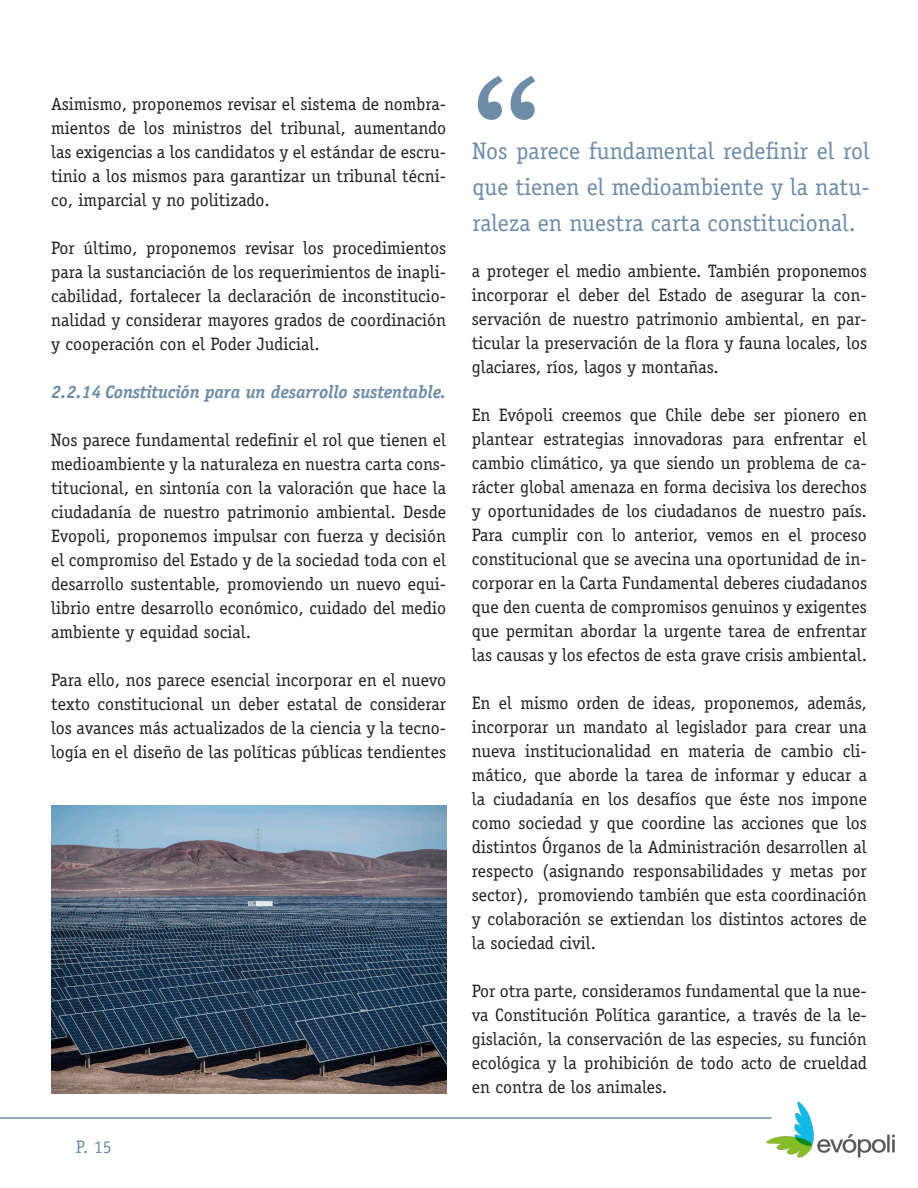
<style>
.page{position:relative;width:918px;height:1188px;background:#fff}
.page>*{position:absolute;margin:0;border:0;box-sizing:border-box;transform-origin:0 0}
.t1{font:180px "Euphemia UCAS";color:#6d8ca8}
.t2{font:24px/36px "Officina Serif Std";color:#6d8ca8;text-align:justify}
.t3{font:18px/24px "Officina Serif Std";color:#231f20;text-align:justify}
.t4{font:italic 700 18px "Officina Serif Std";letter-spacing:-.01em;color:#6c8ca8}
.t5{font:18px "Officina Serif Std";color:#6c8ca8}
</style>
<div class="page">
<img style="left:766px;top:1101px;width:129px;height:57px">
<hr style="left:0;top:1117px;width:772px;height:2px;background:#6c8ca8">
<img style="left:51px;top:805px;width:395px;height:288px">
<p class="t3" style="left:51px;top:92px;width:397px">Asimismo, proponemos revisar el sistema de nombra&shy;mientos de los ministros del tribunal, aumentando las exigencias a los candidatos y el estándar de escru&shy;tinio a los mismos para garantizar un tribunal técni&shy;co, imparcial y no politizado.</p>
<p class="t3" style="left:51px;top:236px;width:397px">Por último, proponemos revisar los procedimientos para la sustanciación de los requerimientos de inapli&shy;cabilidad, fortalecer la declaración de inconstitucio&shy;nalidad y considerar mayores grados de coordinación y cooperación con el Poder Judicial.</p>
<p class="t4" style="left:51px;top:381px;width:397px">2.2.14 Constitución para un desarrollo sustentable.</p>
<p class="t3" style="left:51px;top:428px;width:397px">Nos parece fundamental redefinir el rol que tienen el medioambiente y la naturaleza en nuestra carta cons&shy;titucional, en sintonía con la valoración que hace la ciudadanía de nuestro patrimonio ambiental. Desde Evopoli, proponemos impulsar con fuerza y decisión el compromiso del Estado y de la sociedad toda con el desarrollo sustentable, promoviendo un nuevo equi&shy;librio entre desarrollo económico, cuidado del medio ambiente y equidad social.</p>
<p class="t3" style="left:51px;top:668px;width:397px">Para ello, nos parece esencial incorporar en el nuevo texto constitucional un deber estatal de considerar los avances más actualizados de la ciencia y la tecno&shy;logía en el diseño de las políticas públicas tendientes</p>
<p class="t5" style="left:76px;top:1137px;width:38px">P. 15</p>
<p class="t1" style="left:472px;top:31px;width:73px">“</p>
<p class="t2" style="left:472px;top:133px;width:399px">Nos parece fundamental redefinir el rol que tienen el medioambiente y la natu&shy;raleza en nuestra carta constitucional.</p>
<p class="t3" style="left:472px;top:259px;width:397px">a proteger el medio ambiente. También proponemos incorporar el deber del Estado de asegurar la con&shy;servación de nuestro patrimonio ambiental, en par&shy;ticular la preservación de la flora y fauna locales, los glaciares, ríos, lagos y montañas.</p>
<p class="t3" style="left:472px;top:403px;width:397px">En Evópoli creemos que Chile debe ser pionero en plantear estrategias innovadoras para enfrentar el cambio climático, ya que siendo un problema de ca&shy;rácter global amenaza en forma decisiva los derechos y oportunidades de los ciudadanos de nuestro país.<br>Para cumplir con lo anterior, vemos en el proceso constitucional que se avecina una oportunidad de in&shy;corporar en la Carta Fundamental deberes ciudadanos que den cuenta de compromisos genuinos y exigentes que permitan abordar la urgente tarea de enfrentar las causas y los efectos de esta grave crisis ambiental.</p>
<p class="t3" style="left:472px;top:691px;width:397px">En el mismo orden de ideas, proponemos, además, incorporar un mandato al legislador para crear una nueva institucionalidad en materia de cambio cli&shy;mático, que aborde la tarea de informar y educar a la ciudadanía en los desafíos que éste nos impone como sociedad y que coordine las acciones que los distintos Órganos de la Administración desarrollen al respecto (asignando responsabilidades y metas por sector), promoviendo también que esta coordinación y colaboración se extiendan los distintos actores de la sociedad civil.</p>
<p class="t3" style="left:472px;top:979px;width:397px">Por otra parte, consideramos fundamental que la nue&shy;va Constitución Política garantice, a través de la le&shy;gislación, la conservación de las especies, su función ecológica y la prohibición de todo acto de crueldad en contra de los animales.</p>
</div>
